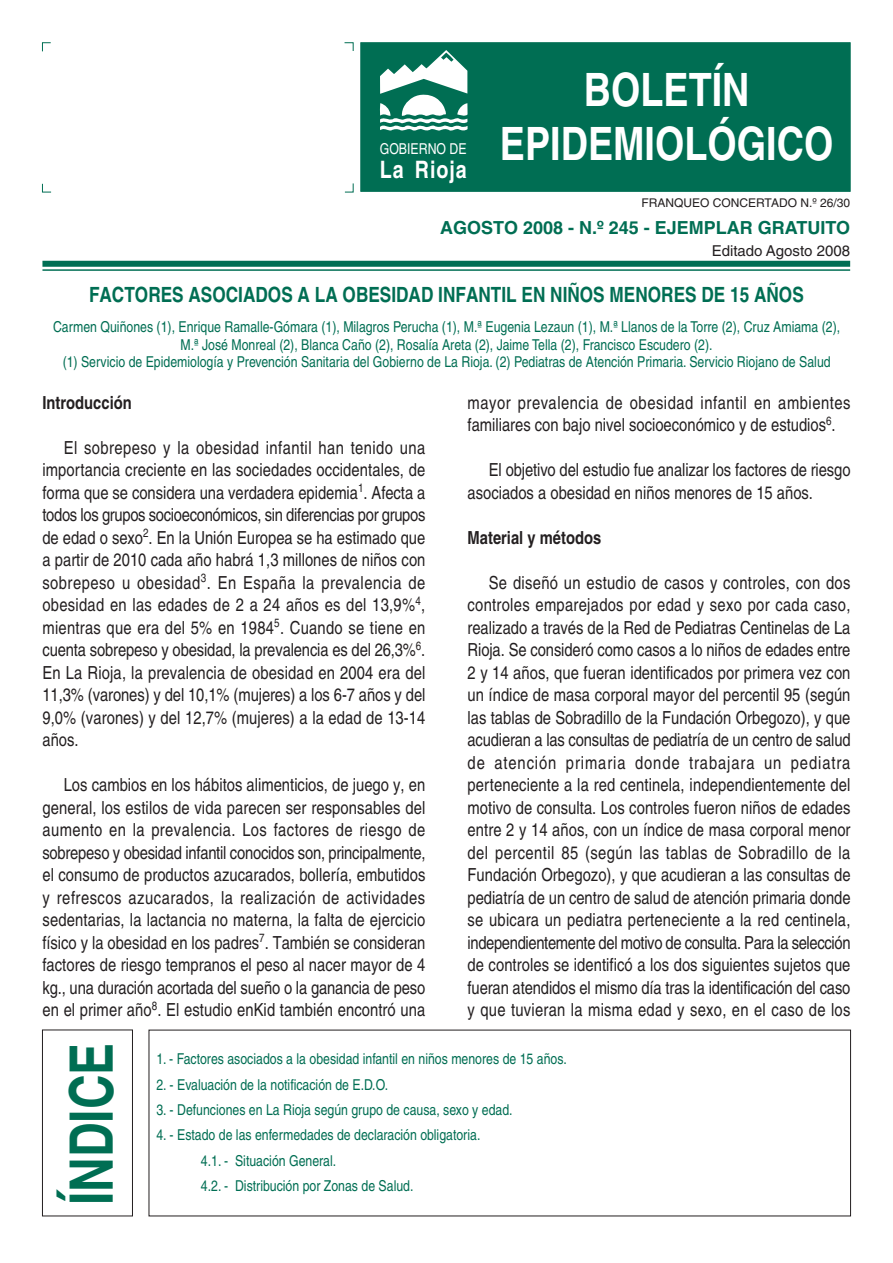
<style>
.page{position:relative;width:893px;height:1263px;background:#fff}
.page>*{position:absolute;margin:0;border:0;box-sizing:border-box;transform-origin:0 0}
.t1{font:700 60px "Helvetica";color:#006e53;scale:.8 1}
.t2{font:700 46.05px/54px "Helvetica";color:#fff;text-align:center;scale:.82 1}
.t3{font:700 24px "Helvetica";letter-spacing:.05em;color:#fff;scale:.82 1}
.t4{font:700 21px "Helvetica";color:#006e53;scale:.82 1}
.t5{font:18px/22.5px "Helvetica";color:#231f20;text-align:justify;scale:.82 1}
.t6{font:700 18px "Helvetica";color:#006e53}
.t7{font:700 18px "Helvetica";color:#231f20;scale:.82 1}
.t8{font:15px/25.3px "Helvetica";color:#006e53;scale:.82 1}
.t9{font:15px "Helvetica";color:#231f20}
.t10{font:15px "Helvetica";color:#fff;scale:.82 1}
.t11{font:12px "Helvetica";color:#231f20}
</style>
<div class="page">
<svg style="left:42px;top:1030px;width:809px;height:186px"></svg>
<div style="left:42px;top:261px;width:808px;height:6px;background:#006e53"></div>
<hr style="left:42px;top:269px;width:808px;height:2px;background:#006e53">
<div style="left:360px;top:42px;width:490px;height:150px;background:#006e53;border:1px solid #006e53"></div>
<svg style="left:380px;top:50px;width:88px;height:81px"></svg>
<p class="t10" style="left:380px;top:144px;width:107px">GOBIERNO DE</p>
<h3 class="t3" style="left:380px;top:161px;width:107px">La Rioja</h3>
<h2 class="t2" style="left:500px;top:68px;width:408px">BOLETÍN<br>EPIDEMIOLÓGICO</h2>
<p class="t11" style="left:641px;top:199px;width:210px">FRANQUEO CONCERTADO N.º 26/30</p>
<p class="t6" style="left:440px;top:222px;width:412px">AGOSTO 2008 - N.º 245 - EJEMPLAR GRATUITO</p>
<p class="t9" style="left:712px;top:245px;width:140px">Editado Agosto 2008</p>
<p class="t4" style="left:89px;top:287px;width:873px">FACTORES ASOCIADOS A LA OBESIDAD INFANTIL EN NIÑOS MENORES DE 15 AÑOS</p>
<p class="t8" style="left:53px;top:320px;width:961px;line-height:17.2px;text-align:center">Carmen Quiñones (1), Enrique Ramalle-Gómara (1), Milagros Perucha (1), M.ª Eugenia Lezaun (1), M.ª Llanos de la Torre (2), Cruz Amiama (2),<br>M.ª José Monreal (2), Blanca Caño (2), Rosalía Areta (2), Jaime Tella (2), Francisco Escudero (2).<br>(1) Servicio de Epidemiología y Prevención Sanitaria del Gobierno de La Rioja. (2) Pediatras de Atención Primaria. Servicio Riojano de Salud</p>
<p class="t7" style="left:42px;top:396px;width:111px">Introducción</p>
<p class="t5" style="left:42px;top:438px;width:468px;text-indent:21px">El sobrepeso y la obesidad infantil han tenido una importancia creciente en las sociedades occidentales, de forma que se considera una verdadera epidemia<sup>1</sup>. Afecta a todos los grupos socioeconómicos, sin diferencias por grupos de edad o sexo<sup>2</sup>. En la Unión Europea se ha estimado que a partir de 2010 cada año habrá 1,3 millones de niños con sobrepeso u obesidad<sup>3</sup>. En España la prevalencia de obesidad en las edades de 2 a 24 años es del 13,9%<sup>4</sup>, mientras que era del 5% en 1984<sup>5</sup>. Cuando se tiene en cuenta sobrepeso y obesidad, la prevalencia es del 26,3%<sup>6</sup>.<br>En La Rioja, la prevalencia de obesidad en 2004 era del 11,3% (varones) y del 10,1% (mujeres) a los 6-7 años y del 9,0% (varones) y del 12,7% (mujeres) a la edad de 13-14 años.</p>
<p class="t5" style="left:42px;top:775px;width:468px;text-indent:21px">Los cambios en los hábitos alimenticios, de juego y, en general, los estilos de vida parecen ser responsables del aumento en la prevalencia. Los factores de riesgo de sobrepeso y obesidad infantil conocidos son, principalmente, el consumo de productos azucarados, bollería, embutidos y refrescos azucarados, la realización de actividades sedentarias, la lactancia no materna, la falta de ejercicio físico y la obesidad en los padres<sup>7</sup>. También se consideran factores de riesgo tempranos el peso al nacer mayor de 4 kg., una duración acortada del sueño o la ganancia de peso en el primer año<sup>8</sup>. El estudio enKid también encontró una</p>
<p class="t5" style="left:467px;top:393px;width:468px">mayor prevalencia de obesidad infantil en ambientes familiares con bajo nivel socioeconómico y de estudios<sup>6</sup>.</p>
<p class="t5" style="left:467px;top:460px;width:468px;text-indent:21px">El objetivo del estudio fue analizar los factores de riesgo asociados a obesidad en niños menores de 15 años.</p>
<p class="t7" style="left:467px;top:531px;width:165px">Material y métodos</p>
<p class="t5" style="left:467px;top:573px;width:468px;text-indent:21px">Se diseñó un estudio de casos y controles, con dos controles emparejados por edad y sexo por cada caso, realizado a través de la Red de Pediatras Centinelas de La Rioja. Se consideró como casos a lo niños de edades entre 2 y 14 años, que fueran identificados por primera vez con un índice de masa corporal mayor del percentil 95 (según las tablas de Sobradillo de la Fundación Orbegozo), y que acudieran a las consultas de pediatría de un centro de salud de atención primaria donde trabajara un pediatra perteneciente a la red centinela, independientemente del motivo de consulta. Los controles fueron niños de edades entre 2 y 14 años, con un índice de masa corporal menor del percentil 85 (según las tablas de Sobradillo de la Fundación Orbegozo), y que acudieran a las consultas de pediatría de un centro de salud de atención primaria donde se ubicara un pediatra perteneciente a la red centinela, independientemente del motivo de consulta. Para la selección de controles se identificó a los dos siguientes sujetos que fueran atendidos el mismo día tras la identificación del caso y que tuvieran la misma edad y sexo, en el caso de los</p>
<h1 class="t1" style="left:70px;top:1205px;width:205px;rotate:-90deg">ÍNDICE</h1>
<p class="t8" style="left:156px;top:1048px;width:502px">1. - Factores asociados a la obesidad infantil en niños menores de 15 años.</p>
<p class="t8" style="left:156px;top:1073px;width:284px">2. - Evaluación de la notificación de E.D.O.</p>
<p class="t8" style="left:156px;top:1098px;width:436px">3. - Defunciones en La Rioja según grupo de causa, sexo y edad.</p>
<p class="t8" style="left:201px;top:1124px;width:342px;text-indent:-44px">4. - Estado de las enfermedades de declaración obligatoria.<br>4.1. - Situación General.<br>4.2. - Distribución por Zonas de Salud.</p>
</div>
